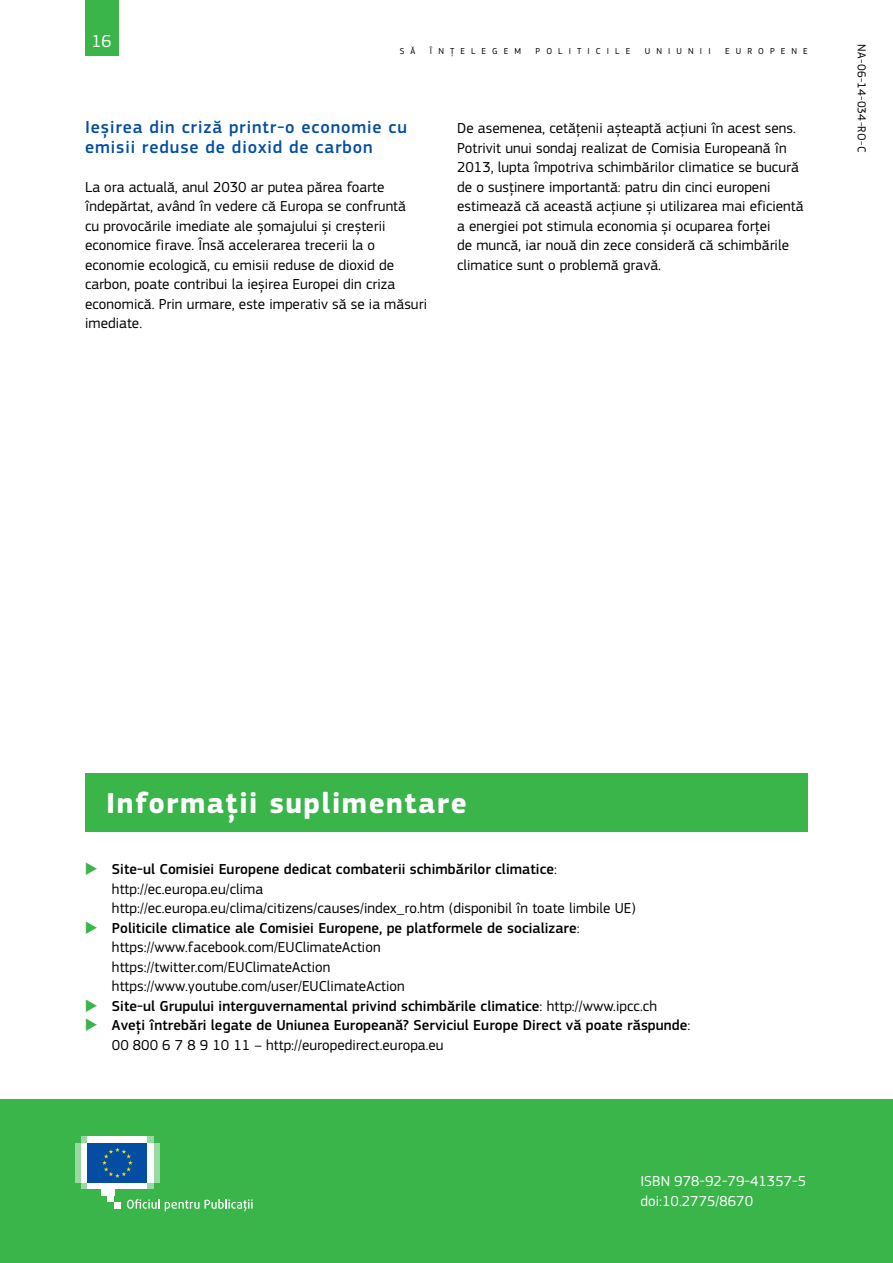
<style>
.page{position:relative;width:893px;height:1263px;background:#fff}
.page>*{position:absolute;margin:0;border:0;box-sizing:border-box;transform-origin:0 0}
.Heading01_neg{font:700 30px "EC Square Sans Pro";letter-spacing:.05em;color:#fff}
.Heading03{font:500 18px/19.5px "EC Square Sans Pro";letter-spacing:.05em;color:#034ea2}
.t1{font:18px "EC Square Sans Pro";color:#fff}
.BodyText{font:15px/19.5px "EC Square Sans Pro";letter-spacing:.005em;color:#000}
.t2{font:500 15px/19.5px "EC Square Sans Pro";letter-spacing:.005em;color:#000}
.BodyText-2{font:15px "EC Square Sans Pro";letter-spacing:.005em;color:#fff}
.t3{font:12px "EC Square Sans Pro";letter-spacing:.03em;color:#000}
.t4{font:9px "EC Square Sans Pro";letter-spacing:.68em;color:#000}
.s1{font-weight:500}
.s2{font-weight:400}
</style>
<div class="page">
<div style="left:85px;top:0;width:33px;height:55px;background:#39b54a"></div>
<div style="left:85px;top:773px;width:723px;height:58px;background:#39b54a"></div>
<div style="left:0;top:1099px;width:893px;height:164px;background:#39b54a"></div>
<svg style="left:81px;top:1182px;width:72px;height:7px"></svg>
<svg style="left:81px;top:1136px;width:72px;height:7px"></svg>
<div style="left:88px;top:1136px;width:59px;height:7px;background:#fff"></div>
<div style="left:88px;top:1182px;width:59px;height:7px;background:#fff"></div>
<div style="left:147px;top:1143px;width:6px;height:39px;background:#fff"></div>
<div style="left:153px;top:1143px;width:7px;height:39px;background:#9bd9a4"></div>
<div style="left:81px;top:1143px;width:7px;height:39px;background:#fff"></div>
<div style="left:75px;top:1143px;width:6px;height:39px;background:#9bd9a4"></div>
<div style="left:101px;top:1182px;width:13px;height:13px;background:#fff"></div>
<div style="left:108px;top:1182px;width:6px;height:20px;background:#fff"></div>
<div style="left:114px;top:1202px;width:7px;height:6px;background:#fff"></div>
<div style="left:88px;top:1143px;width:59px;height:39px;background:#034ea2"></div>
<svg style="left:102px;top:1147px;width:31px;height:31px"></svg>
<svg style="left:127px;top:1199px;width:72px;height:12px"></svg>
<svg style="left:205px;top:1199px;width:48px;height:12px"></svg>
<p class="t1" style="left:92px;top:30px;width:22px">16</p>
<p class="t4" style="left:400px;top:45px;width:17px">S Ă</p>
<p class="t4" style="left:430px;top:45px;width:93px">ÎNȚELEGEM</p>
<p class="t4" style="left:536px;top:45px;width:96px">POLITICILE</p>
<p class="t4" style="left:645px;top:45px;width:67px">UNIUNII</p>
<p class="t4" style="left:725px;top:45px;width:84px">EUROPENE</p>
<p class="Heading03" style="left:85px;top:118px;width:324px">Ieșirea din criză printr-o economie cu emisii reduse de dioxid de carbon</p>
<p class="BodyText" style="left:85px;top:177px;width:343px">La ora actuală, anul 2030 ar putea părea foarte îndepărtat, având în vedere că Europa se confruntă<br>cu provocările imediate ale șomajului și creșterii economice firave. Însă accelerarea trecerii la o economie ecologică, cu emisii reduse de dioxid de carbon, poate contribui la ieșirea Europei din criza economică. Prin urmare, este imperativ să se ia măsuri imediate.</p>
<p class="BodyText" style="left:457px;top:119px;width:348px">De asemenea, cetățenii așteaptă acțiuni în acest sens.<br>Potrivit unui sondaj realizat de Comisia Europeană în 2013, lupta împotriva schimbărilor climatice se bucură de o susținere importantă: patru din cinci europeni estimează că această acțiune și utilizarea mai eficientă a energiei pot stimula economia și ocuparea forței<br>de muncă, iar nouă din zece consideră că schimbările climatice sunt o problemă gravă.</p>
<p class="t3" style="left:869px;top:44px;width:109px;rotate:90deg">NA-06-14-034-RO-C</p>
<p class="Heading01_neg" style="left:106px;top:785px;width:362px">Informații suplimentare</p>
<p class="BodyText" style="left:112px;top:860px;width:525px"><span class="s1">Site-ul Comisiei Europene dedicat combaterii schimbărilor climatice</span>: http://ec.europa.eu/clima<br>http://ec.europa.eu/clima/citizens/causes/index_ro.htm (disponibil în toate limbile UE)</p>
<p class="BodyText" style="left:112px;top:918px;width:469px"><span class="s1">Politicile climatice ale Comisiei Europene, pe platformele de socializare</span>: https://www.facebook.com/EUClimateAction https://twitter.com/EUClimateAction https://www.youtube.com/user/EUClimateAction</p>
<p class="t2" style="left:112px;top:996px;width:547px">Site-ul Grupului interguvernamental privind schimbările climatice<span class="s2">: http://www.ipcc.ch</span></p>
<p class="t2" style="left:112px;top:1016px;width:580px">Aveți întrebări legate de Uniunea Europeană? Serviciul Europe Direct vă poate răspunde<span class="s2">:<br>00 800 6 7 8 9 10 11 – http://europedirect.europa.eu</span></p>
<p class="BodyText-2" style="left:640px;top:1173px;width:167px">ISBN 978-92-79-41357-5</p>
<p class="BodyText-2" style="left:640px;top:1192px;width:114px">doi:10.2775/8670</p>
</div>
